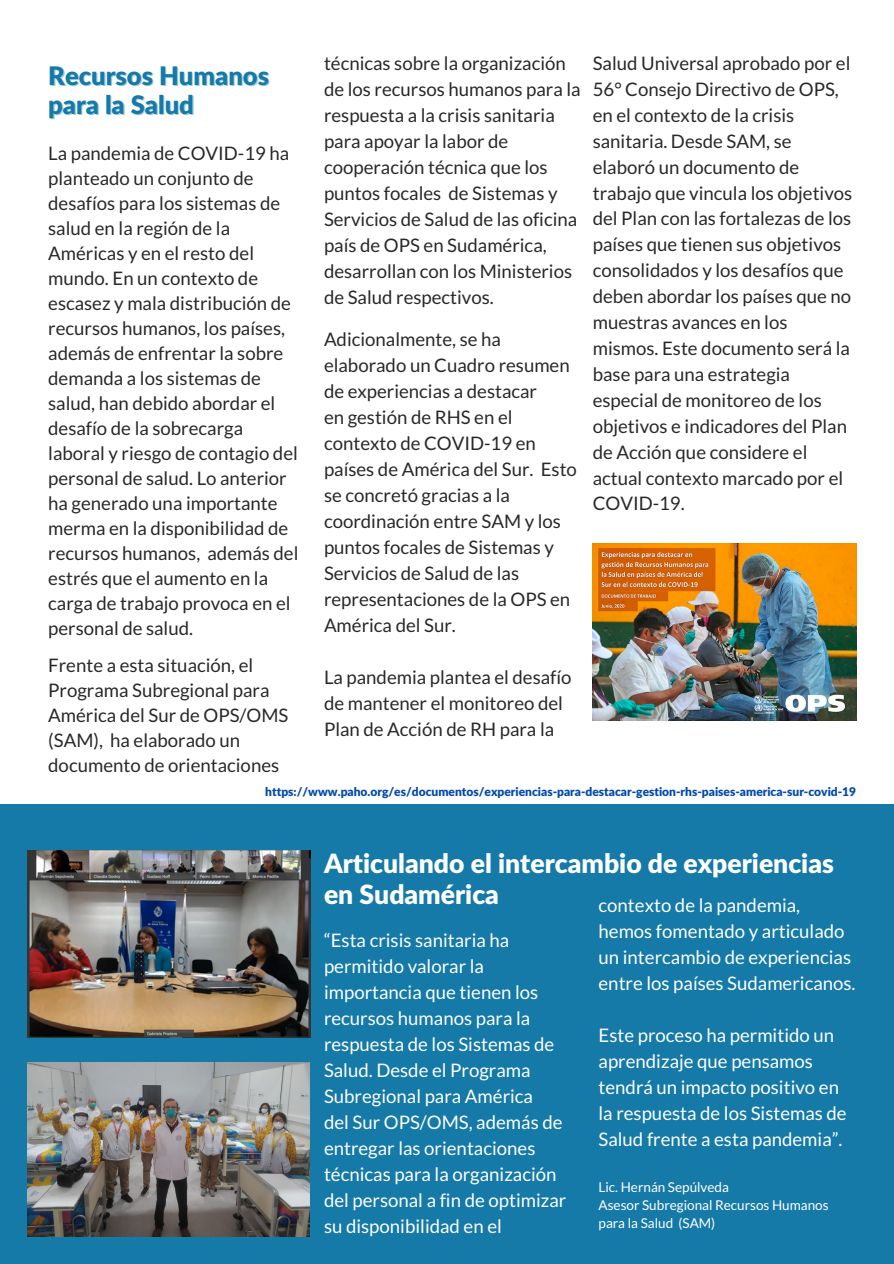
<style>
.page{position:relative;width:894px;height:1264px;background:#fff}
.page>*{position:absolute;margin:0;border:0;box-sizing:border-box;transform-origin:0 0}
.t1{font:900 26.55px/30.5px "Lato Latin";color:#fff}
.t2{font:900 25.5px/29.2px "Lato Latin";color:#157aa8}
.t3{font:18.6px/26px "Lato";color:#282828}
.t4{font:18.6px/26px "Lato";color:#fff}
.t5{font:13.5px/18px "Lato";color:#fff}
.t6{font:900 12px "Lato Latin";color:#004aad}
</style>
<div class="page">
<div style="left:0;top:804px;width:893px;height:459px;background:#157aa8"></div>
<img style="left:27px;top:850px;width:283px;height:187px">
<img style="left:592px;top:544px;width:264px;height:176px">
<img style="left:28px;top:1062px;width:281px;height:174px">
<h2 class="t2" style="left:48px;top:63px;width:222px">Recursos Humanos para la Salud</h2>
<p class="t3" style="left:48px;top:140px;width:251px;line-height:25px">La pandemia de COVID-19 ha planteado un conjunto de desafíos para los sistemas de salud en la región de la<br>Américas y en el resto del mundo. En un contexto de escasez y mala distribución de recursos humanos, los países, además de enfrentar la sobre demanda a los sistemas de salud, han debido abordar el desafío de la sobrecarga laboral y riesgo de contagio del personal de salud. Lo anterior ha generado una importante merma en la disponibilidad de recursos humanos, además del estrés que el aumento en la carga de trabajo provoca en el personal de salud.</p>
<p class="t3" style="left:48px;top:652px;width:241px;line-height:25px">Frente a esta situación, el<br>Programa Subregional para<br>América del Sur de OPS/OMS (SAM), ha elaborado un documento de orientaciones</p>
<p class="t3" style="left:324px;top:50px;width:258px">técnicas sobre la organización de los recursos humanos para la respuesta a la crisis sanitaria para apoyar la labor de cooperación técnica que los puntos focales de Sistemas y<br>Servicios de Salud de las oficina país de OPS en Sudamérica, desarrollan con los Ministerios de Salud respectivos.</p>
<p class="t3" style="left:324px;top:326px;width:254px">Adicionalmente, se ha elaborado un Cuadro resumen de experiencias a destacar<br>en gestión de RHS en el contexto de COVID-19 en países de América del Sur. Esto se concretó gracias a la coordinación entre SAM y los puntos focales de Sistemas y<br>Servicios de Salud de las representaciones de la OPS en<br>América del Sur.</p>
<p class="t3" style="left:324px;top:664px;width:249px">La pandemia plantea el desafío de mantener el monitoreo del<br>Plan de Acción de RH para la</p>
<p class="t3" style="left:592px;top:50px;width:261px">Salud Universal aprobado por el<br>56° Consejo Directivo de OPS, en el contexto de la crisis sanitaria. Desde SAM, se elaboró un documento de trabajo que vincula los objetivos del Plan con las fortalezas de los países que tienen sus objetivos consolidados y los desafíos que deben abordar los países que no muestras avances en los mismos. Este documento será la base para una estrategia especial de monitoreo de los objetivos e indicadores del Plan de Acción que considere el actual contexto marcado por el<br>COVID-19.</p>
<p class="t6" style="left:265px;top:786px;width:592px">https://www.paho.org/es/documentos/experiencias-para-destacar-gestion-rhs-paises-america-sur-covid-19</p>
<h1 class="t1" style="left:324px;top:850px;width:511px">Articulando el intercambio de experiencias en Sudamérica</h1>
<p class="t4" style="left:598px;top:892px;width:258px">contexto de la pandemia, hemos fomentado y articulado un intercambio de experiencias entre los países Sudamericanos.</p>
<p class="t4" style="left:598px;top:1021px;width:249px">Este proceso ha permitido un aprendizaje que pensamos tendrá un impacto positivo en la respuesta de los Sistemas de<br>Salud frente a esta pandemia”.</p>
<p class="t5" style="left:598px;top:1177px;width:231px">Lic. Hernán Sepúlveda<br>Asesor Subregional Recursos Humanos para la Salud (SAM)</p>
<p class="t4" style="left:324px;top:927px;width:244px">“Esta crisis sanitaria ha permitido valorar la importancia que tienen los recursos humanos para la respuesta de los Sistemas de<br>Salud. Desde el Programa<br>Subregional para América<br>del Sur OPS/OMS, además de entregar las orientaciones técnicas para la organización del personal a fin de optimizar su disponibilidad en el</p>
</div>
